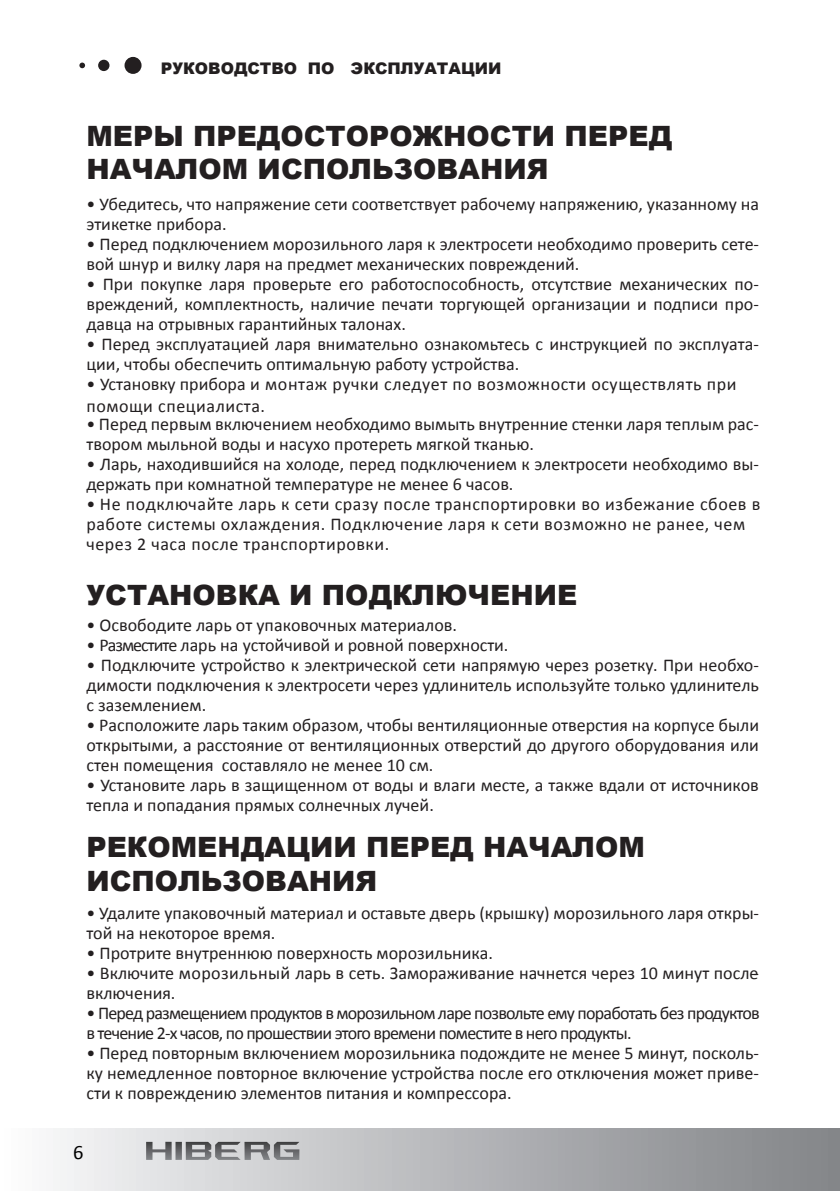
<style>
.page{position:relative;width:840px;height:1191px;background:#fff}
.page>*{position:absolute;margin:0;border:0;box-sizing:border-box;transform-origin:0 0}
.t1{font:900 28px/33.6px "Arial";color:#231f20}
.t2{font:20.4px "Calibri";color:#000}
.t3{font:18px/20px "Calibri";color:#231f20}
.t4{font:18px/19.8px "Calibri";letter-spacing:.03em;color:#231f20}
.t5{font:18px/20px "Calibri";letter-spacing:-.045em;color:#231f20}
.t6{font:900 16px "Arial";color:#231f20}
</style>
<div class="page">
<div style="left:124px;top:57px;width:17px;height:17px;background:#231f20;border-radius:50%"></div>
<div style="left:98px;top:60px;width:11px;height:11px;background:#231f20;border-radius:50%"></div>
<svg style="left:79px;top:63px;width:6px;height:5px"></svg>
<div style="left:0;top:1128px;width:839px;height:63px;background:linear-gradient(to right,#fafafb,#808286)"></div>
<svg style="left:146px;top:1141px;width:25px;height:18px"></svg>
<svg style="left:175px;top:1141px;width:7px;height:18px"></svg>
<svg style="left:186px;top:1141px;width:113px;height:18px;background:#969799"></svg>
<p class="t6" style="left:161px;top:57px;width:342px">РУКОВОДСТВО ПО ЭКСПЛУАТАЦИИ</p>
<h1 class="t1" style="left:86px;top:118px;width:587px">МЕРЫ ПРЕДОСТОРОЖНОСТИ ПЕРЕД<br>НАЧАЛОМ ИСПОЛЬЗОВАНИЯ</h1>
<p class="t3" style="left:86px;top:194px;width:673px">• Убедитесь, что напряжение сети соответствует рабочему напряжению, указанному на этикетке прибора.</p>
<p class="t3" style="left:86px;top:234px;width:673px">• Перед подключением морозильного ларя к электросети необходимо проверить сете&shy;вой шнур и вилку ларя на предмет механических повреждений.</p>
<p class="t3" style="left:86px;top:274px;width:673px;text-align:justify">• При покупке ларя проверьте его работоспособность, отсутствие механических по&shy;вреждений, комплектность, наличие печати торгующей организации и подписи про&shy;давца на отрывных гарантийных талонах.</p>
<p class="t3" style="left:86px;top:334px;width:673px">• Перед эксплуатацией ларя внимательно ознакомьтесь с инструкцией по эксплуата&shy;ции, чтобы обеспечить оптимальную работу устройства.</p>
<p class="t4" style="left:86px;top:373px;width:651px;line-height:21.6px">• Установку прибора и монтаж ручки следует по возможности осуществлять при помощи специалиста.</p>
<p class="t3" style="left:86px;top:414px;width:673px">• Перед первым включением необходимо вымыть внутренние стенки ларя теплым рас&shy;твором мыльной воды и насухо протереть мягкой тканью.</p>
<p class="t3" style="left:86px;top:454px;width:673px">• Ларь, находившийся на холоде, перед подключением к электросети необходимо вы&shy;держать при комнатной температуре не менее 6 часов.</p>
<p class="t4" style="left:86px;top:494px;width:675px">• Не подключайте ларь к сети сразу после транспортировки во избежание сбоев в работе системы охлаждения. Подключение ларя к сети возможно не ранее, чем через 2 часа после транспортировки.</p>
<h1 class="t1" style="left:86px;top:577px;width:492px">УСТАНОВКА И ПОДКЛЮЧЕНИЕ</h1>
<p class="t3" style="left:86px;top:615px;width:372px">• Освободите ларь от упаковочных материалов.</p>
<p class="t3" style="left:86px;top:635px;width:423px">• Разместите ларь на устойчивой и ровной поверхности.</p>
<p class="t3" style="left:86px;top:655px;width:673px;text-align:justify">• Подключите устройство к электрической сети напрямую через розетку. При необхо&shy;димости подключения к электросети через удлинитель используйте только удлинитель с заземлением.</p>
<p class="t3" style="left:86px;top:715px;width:673px;text-align:justify">• Расположите ларь таким образом, чтобы вентиляционные отверстия на корпусе были открытыми, а расстояние от вентиляционных отверстий до другого оборудования или стен помещения составляло не менее 10 см.</p>
<p class="t3" style="left:86px;top:775px;width:673px">• Установите ларь в защищенном от воды и влаги месте, а также вдали от источников тепла и попадания прямых солнечных лучей.</p>
<h1 class="t1" style="left:86px;top:829px;width:559px">РЕКОМЕНДАЦИИ ПЕРЕД НАЧАЛОМ<br>ИСПОЛЬЗОВАНИЯ</h1>
<p class="t3" style="left:86px;top:903px;width:673px">• Удалите упаковочный материал и оставьте дверь (крышку) морозильного ларя откры&shy;той на некоторое время.</p>
<p class="t3" style="left:86px;top:943px;width:408px">• Протрите внутреннюю поверхность морозильника.</p>
<p class="t3" style="left:86px;top:963px;width:673px">• Включите морозильный ларь в сеть. Замораживание начнется через 10 минут после&shy;включения.</p>
<p class="t5" style="left:86px;top:1003px;width:674px">• Перед размещением продуктов в морозильном ларе позвольте ему поработать без продуктов в течение 2-х часов, по прошествии этого времени поместите в него продукты.</p>
<p class="t3" style="left:86px;top:1043px;width:673px;text-align:justify">• Перед повторным включением морозильника подождите не менее 5 минут, посколь&shy;ку немедленное повторное включение устройства после его отключения может приве&shy;сти к повреждению элементов питания и компрессора.</p>
<p class="t2" style="left:73px;top:1139px;width:12px">6</p>
</div>
